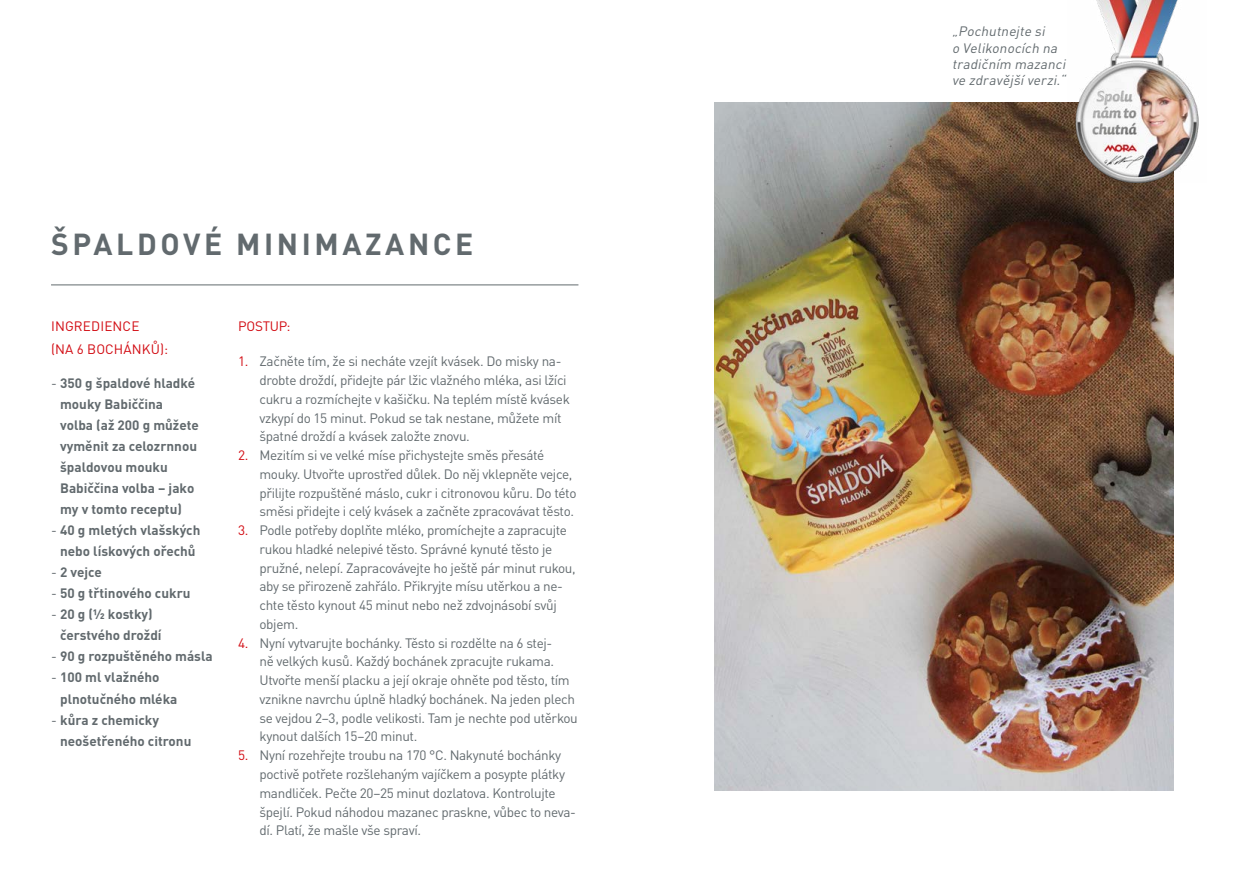
<style>
.page{position:relative;width:1259px;height:893px;background:#fff}
.page>*{position:absolute;margin:0;border:0;box-sizing:border-box;transform-origin:0 0}
.t1{font:700 30px "DIN Pro";letter-spacing:.12em;color:#626a6e}
.t2{font:13.5px/18.8px "DIN Pro";letter-spacing:-.025em;color:#626a6e}
.t3{font:700 13.5px/21px "DIN Pro";color:#626a6e}
.t4{font:italic 13.5px/16.2px "DIN Pro";color:#626a6e}
.t5{font:13.5px/22.5px "DIN Pro";letter-spacing:.01em;color:#d20a11}
.s1{font-weight:400}
.s2{color:#d20a11}
</style>
<div class="page">
<img style="left:714px;top:102px;width:460px;height:689px">
<img style="left:1067px;top:0;width:132px;height:183px">
<hr style="left:51px;top:285px;width:527px;height:1px;background:#626a6e">
<h1 class="t1" style="left:51px;top:223px;width:423px">ŠPALDOVÉ MINIMAZANCE</h1>
<p class="t5" style="left:51px;top:314px;width:119px">INGREDIENCE<br>(NA 6 BOCHÁNKŮ):</p>
<p class="t3" style="left:60px;top:372px;width:140px;text-indent:-9px"><span class="s1">-</span> 350 g špaldové hladké mouky Babiččina volba (až 200 g můžete vyměnit za celozrnnou špaldovou mouku<br>Babiččina volba – jako my v tomto receptu)</p>
<p class="t3" style="left:51px;top:519px;width:151px;text-align:center"><span class="s1">-</span> 40 g mletých vlašských nebo lískových ořechů</p>
<p class="t3" style="left:51px;top:561px;width:52px"><span class="s1">-</span> 2 vejce</p>
<p class="t3" style="left:51px;top:582px;width:141px"><span class="s1">-</span> 50 g třtinového cukru</p>
<p class="t3" style="left:60px;top:603px;width:103px;text-indent:-9px"><span class="s1">-</span> 20 g (½ kostky) čerstvého droždí</p>
<p class="t3" style="left:51px;top:645px;width:163px"><span class="s1">-</span> 90 g rozpuštěného másla</p>
<p class="t3" style="left:60px;top:667px;width:119px;text-indent:-9px"><span class="s1">-</span> 100 ml vlažného plnotučného mléka</p>
<p class="t3" style="left:60px;top:709px;width:133px;text-indent:-9px"><span class="s1">-</span> kůra z chemicky neošetřeného citronu</p>
<p class="t5" style="left:238px;top:314px;width:54px">POSTUP:</p>
<p class="t2" style="left:259px;top:351px;width:312px;text-indent:-21px"><span class="s2">1.</span> Začněte tím, že si necháte vzejít kvásek. Do misky na&shy;drobte droždí, přidejte pár lžic vlažného mléka, asi lžíci cukru a rozmíchejte v kašičku. Na teplém místě kvásek vzkypí do 15 minut. Pokud se tak nestane, můžete mít špatné droždí a kvásek založte znovu.</p>
<p class="t2" style="left:259px;top:445px;width:318px;text-indent:-21px"><span class="s2">2.</span> Mezitím si ve velké míse přichystejte směs přesáté mouky. Utvořte uprostřed důlek. Do něj vklepněte vejce, přilijte rozpuštěné máslo, cukr i citronovou kůru. Do této směsi přidejte i celý kvásek a začněte zpracovávat těsto.</p>
<p class="t2" style="left:259px;top:520px;width:318px;text-indent:-21px"><span class="s2">3.</span> Podle potřeby doplňte mléko, promíchejte a zapracujte rukou hladké nelepivé těsto. Správné kynuté těsto je pružné, nelepí. Zapracovávejte ho ještě pár minut rukou, aby se přirozeně zahřálo. Přikryjte mísu utěrkou a ne&shy;chte těsto kynout 45 minut nebo než zdvojnásobí svůj objem.</p>
<p class="t2" style="left:259px;top:632px;width:320px;text-indent:-21px"><span class="s2">4.</span> Nyní vytvarujte bochánky. Těsto si rozdělte na 6 stej-<br>ně velkých kusů. Každý bochánek zpracujte rukama.<br>Utvořte menší placku a její okraje ohněte pod těsto, tím vznikne navrchu úplně hladký bochánek. Na jeden plech se vejdou 2–3, podle velikosti. Tam je nechte pod utěrkou kynout dalších 15–20 minut.</p>
<p class="t2" style="left:259px;top:745px;width:318px;text-indent:-21px"><span class="s2">5.</span> Nyní rozehřejte troubu na 170 °C. Nakynuté bochánky poctivě potřete rozšlehaným vajíčkem a posypte plátky mandliček. Pečte 20–25 minut dozlatova. Kontrolujte špejlí. Pokud náhodou mazanec praskne, vůbec to neva&shy;dí. Platí, že mašle vše spraví.</p>
<p class="t4" style="left:952px;top:22px;width:118px">„Pochutnejte si<br>o Velikonocích na tradičním mazanci ve zdravějšíverzi.“</p>
</div>
